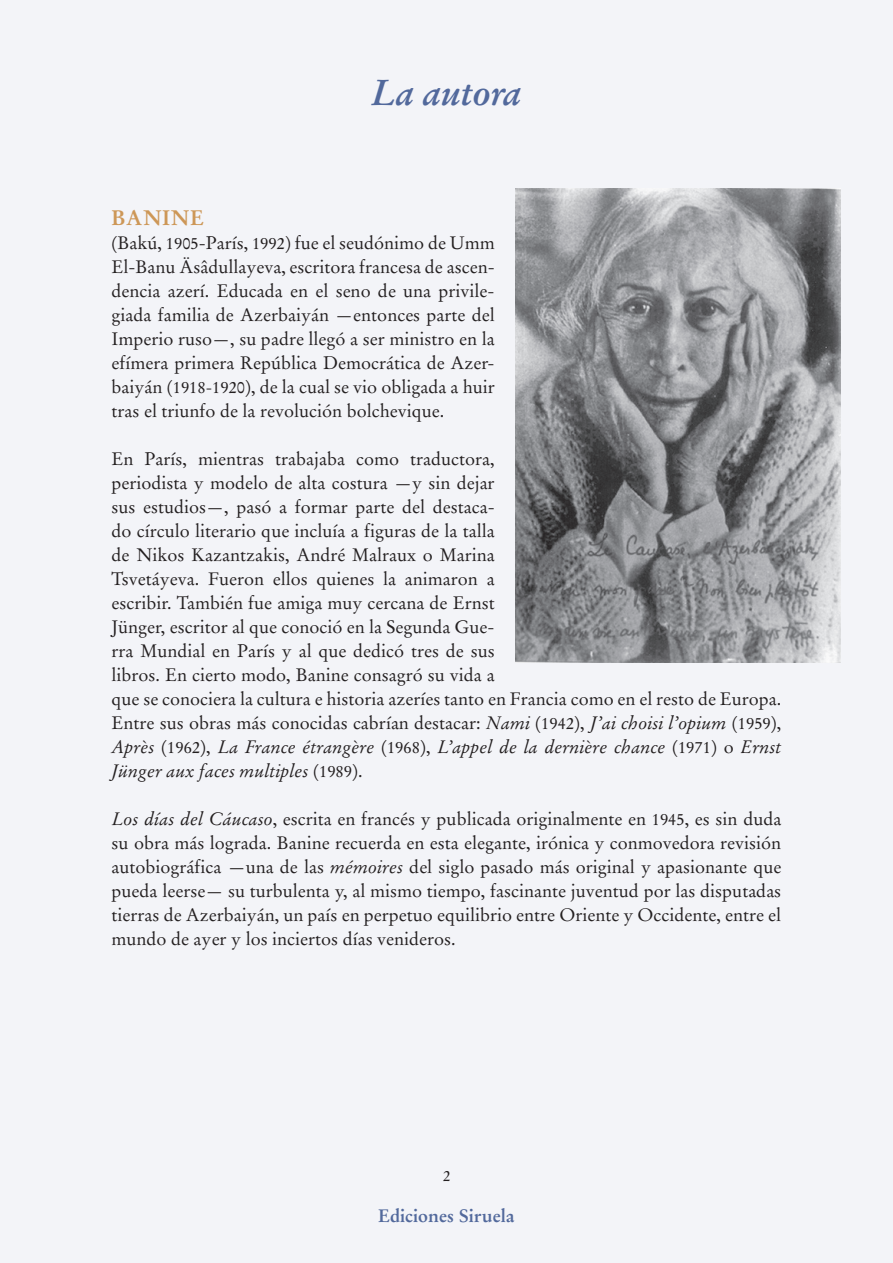
<style>
.page{position:relative;width:893px;height:1263px;background:#f3f4f8}
.page>*{position:absolute;margin:0;border:0;box-sizing:border-box;transform-origin:0 0}
.t1{font:italic 700 36px "Stempel Garamond LT Std";color:#52699c}
.t2{font:700 21px "Stempel Garamond LT Std";letter-spacing:.025em;color:#cd9757}
.t3{font:18px/24px "Stempel Garamond LT Std";color:#231f20;text-align:justify}
.t4{font:700 18px "Stempel Garamond LT Std";color:#52699c}
.t5{font:15px "Stempel Garamond LT Std";color:#231f20}
.s1{font-size:16.5px}
.s2{font-style:italic}
</style>
<div class="page">
<div style="left:379px;top:1207px;width:135px;height:15px;background:#f3f4f8"></div>
<img style="left:516px;top:189px;width:325px;height:473px">
<h1 class="t1" style="left:372px;top:71px;width:151px">La autora</h1>
<p class="t2" style="left:112px;top:205px;width:94px">BANINE</p>
<p class="t3" style="left:112px;top:231px;width:385px">(Bakú, <span class="s1">1905</span>-París, <span class="s1">1992</span>) fue el seudónimo de Umm El-Banu Äsâdullayeva, escritora francesa de ascen&shy;dencia azerí. Educada en el seno de una privile&shy;giada familia de Azerbaiyán —entonces parte del Imperio ruso—, su padre llegó a ser ministro en la efímera primera República Democrática de Azer&shy;baiyán (<span class="s1">1918-1920</span>), de la cual se vio obligada a huir tras el triunfo de la revolución bolchevique.</p>
<p class="t3" style="left:112px;top:447px;width:671px;text-align:left">En París, mientras trabajaba como traductora,<br>periodista y modelo de alta costura —y sin dejar<br>sus estudios—, pasó a formar parte del destaca-<br>do círculo literario que incluía a figuras de la talla<br>de Nikos Kazantzakis, André Malraux o Marina<br>Tsvetáyeva. Fueron ellos quienes la animaron a<br>escribir. También fue amiga muy cercana de Ernst<br>Jünger, escritor al que conoció en la Segunda Gue-<br>rra Mundial en París y al que dedicó tres de sus<br>libros. En cierto modo, Banine consagró su vida a<br>que se conociera la cultura e historia azeríes tanto en Francia como en el resto de Europa.<br>Entre sus obras más conocidas cabrían destacar: <span class="s2">Nami</span> (<span class="s1">1942</span>), <span class="s2">J’ai choisi l’opium</span> (<span class="s1">1959</span>), <span class="s2">Après</span> (<span class="s1">1962</span>), <span class="s2">La France étrangère</span> (<span class="s1">1968</span>), <span class="s2">L’appel de la dernière chance</span> (<span class="s1">1971</span>) o <span class="s2">Ernst Jünger aux faces multiples</span> (<span class="s1">1989</span>).</p>
<p class="t3" style="left:112px;top:807px;width:671px"><span class="s2">Los días del Cáucaso</span>, escrita en francés y publicada originalmente en <span class="s1">1945</span>, es sin duda su obra más lograda. Banine recuerda en esta elegante, irónica y conmovedora revisión autobiográfica —una de las <span class="s2">mémoires</span> del siglo pasado más original y apasionante que pueda leerse— su turbulenta y, al mismo tiempo, fascinante juventud por las disputadas tierras de Azerbaiyán, un país en perpetuo equilibrio entre Oriente y Occidente, entre el mundo de ayer y los inciertos días venideros.</p>
<p class="t5" style="left:443px;top:1166px;width:9px">2</p>
<p class="t4" style="left:378px;top:1204px;width:138px">Ediciones Siruela</p>
</div>
